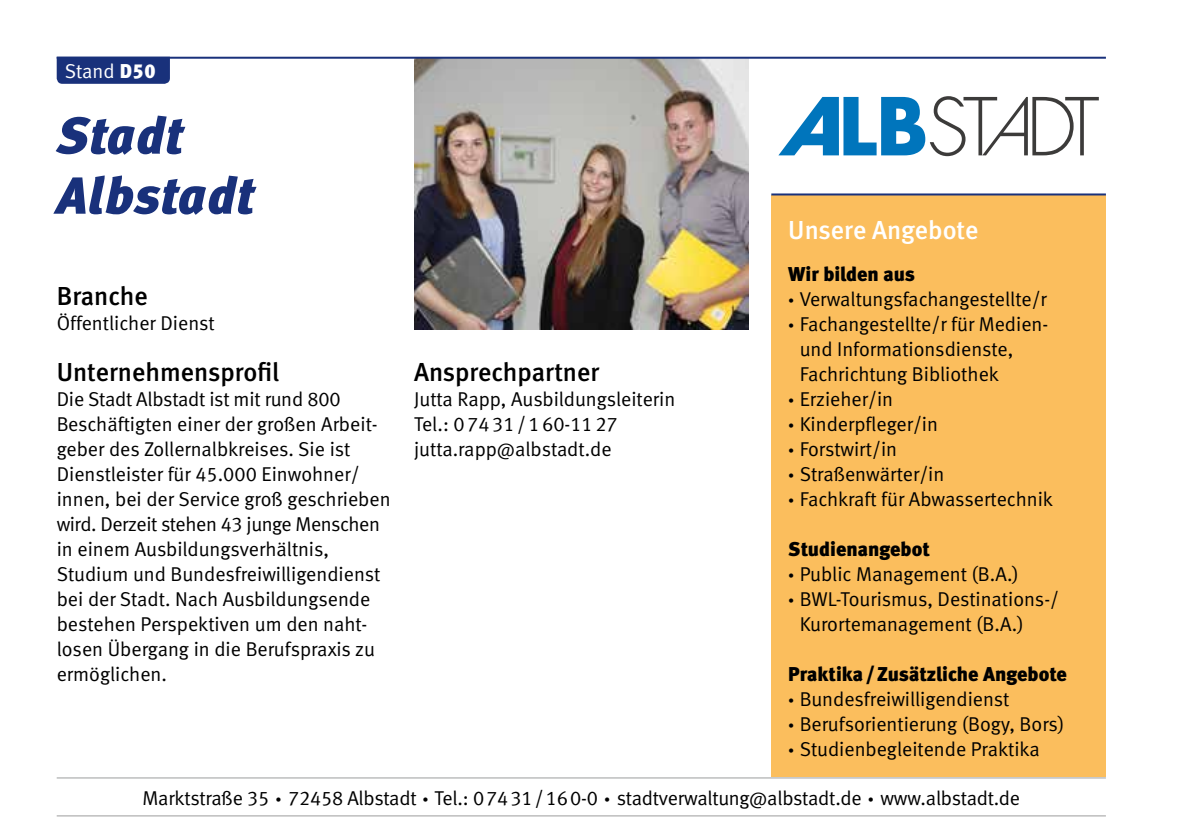
<style>
.page{position:relative;width:1191px;height:833px;background:#fff}
.page>*{position:absolute;margin:0;border:0;box-sizing:border-box;transform-origin:0 0}
.t1{font:italic 52px/60px "Meta Black LF";letter-spacing:.02em;color:#19317b}
.t2{font:26px "Meta Medium LF";color:#000}
.t3{font:26px "Meta Medium LF";letter-spacing:-.005em;color:#fff}
.t4{font:20px/25px "Meta Normal LF";color:#000}
.t5{font:20px "Meta Black LF";color:#000}
.t6{font:20px "Meta Normal LF";color:#fff}
.s1{font-family:"Meta Black LF"}
</style>
<div class="page">
<div style="left:771px;top:195px;width:335px;height:582px;background:#fbbe5d"></div>
<img style="left:414px;top:59px;width:334px;height:270px">
<div style="left:57px;top:59px;width:113px;height:25px;background:#19317b"></div>
<hr style="left:57px;top:57px;width:1049px;height:2px;background:#19317b">
<hr style="left:57px;top:777px;width:1049px;height:1px;background:#9c9d9d">
<hr style="left:57px;top:815px;width:1049px;height:1px;background:#9c9d9d">
<hr style="left:771px;top:193px;width:335px;height:2px;background:#19317b">
<svg style="left:778px;top:96px;width:320px;height:60px"></svg>
<p class="t6" style="left:65px;top:59px;width:92px">Stand <span class="s1">D50</span></p>
<h1 class="t1" style="left:57px;top:105px;width:198px">Stadt<br>Albstadt</h1>
<h2 class="t3" style="left:788px;top:214px;width:192px">Unsere Angebote</h2>
<p class="t5" style="left:788px;top:262px;width:128px">Wir bilden aus</p>
<p class="t4" style="left:788px;top:286px;width:260px"><span class="s1">·</span> Verwaltungsfachangestellte/r</p>
<p class="t4" style="left:788px;top:311px;width:259px"><span class="s1">·</span> Fachangestellte/r für Medien-</p>
<p class="t4" style="left:799px;top:336px;width:215px">und Informationsdienste,</p>
<p class="t4" style="left:799px;top:361px;width:201px">Fachrichtung Bibliothek</p>
<p class="t4" style="left:788px;top:386px;width:106px"><span class="s1">·</span> Erzieher/in</p>
<p class="t4" style="left:788px;top:411px;width:151px"><span class="s1">·</span> Kinderpfleger/in</p>
<p class="t4" style="left:788px;top:436px;width:110px"><span class="s1">·</span> Forstwirt/in</p>
<p class="t4" style="left:788px;top:461px;width:158px"><span class="s1">·</span> Straßenwärter/in</p>
<p class="t4" style="left:788px;top:486px;width:266px"><span class="s1">·</span> Fachkraft für Abwassertechnik</p>
<p class="t5" style="left:788px;top:537px;width:143px">Studienangebot</p>
<p class="t4" style="left:788px;top:561px;width:232px"><span class="s1">·</span> Public Management (B.A.)</p>
<p class="t4" style="left:788px;top:586px;width:272px"><span class="s1">·</span> BWL-Tourismus, Destinations-/</p>
<p class="t4" style="left:799px;top:611px;width:225px">Kurortemanagement (B.A.)</p>
<p class="t5" style="left:788px;top:662px;width:280px">Praktika/Zusätzliche Angebote</p>
<p class="t4" style="left:788px;top:686px;width:277px"><span class="s1">·</span> Bundesfreiwilligendienst<br><span class="s1">·</span> Berufsorientierung (Bogy, Bors) <span class="s1">·</span> Studienbegleitende Praktika</p>
<p class="t4" style="left:143px;top:785px;width:879px">Marktstraße 35 <span class="s1">·</span> 72458 Albstadt <span class="s1">·</span> Tel.: 07431/160-0 <span class="s1">·</span> stadtverwaltung@albstadt.de <span class="s1">·</span> www.albstadt.de</p>
<h2 class="t2" style="left:57px;top:280px;width:93px">Branche</h2>
<p class="t4" style="left:57px;top:310px;width:159px">Öffentlicher Dienst</p>
<h2 class="t2" style="left:57px;top:357px;width:224px">Unternehmensprofil</h2>
<h2 class="t2" style="left:414px;top:357px;width:187px">Ansprechpartner</h2>
<p class="t4" style="left:414px;top:386px;width:263px">Jutta Rapp, Ausbildungsleiterin<br>Tel.: 07431/160-1127 jutta.rapp@albstadt.de</p>
<p class="t4" style="left:57px;top:386px;width:335px">Die Stadt Albstadt ist mit rund 800<br>Beschäftigten einer der großen Arbeit&shy;geber des Zollernalbkreises. Sie ist Dienstleister für 45.000 Einwohner/ innen, bei der Service groß geschrieben wird. Derzeit stehen 43 junge Menschen in einem Ausbildungsverhältnis, Studium und Bundesfreiwilligendienst bei der Stadt. Nach Ausbildungsende bestehen Perspektiven um den naht&shy;losen Übergang in die Berufspraxis zu ermöglichen.</p>
</div>
